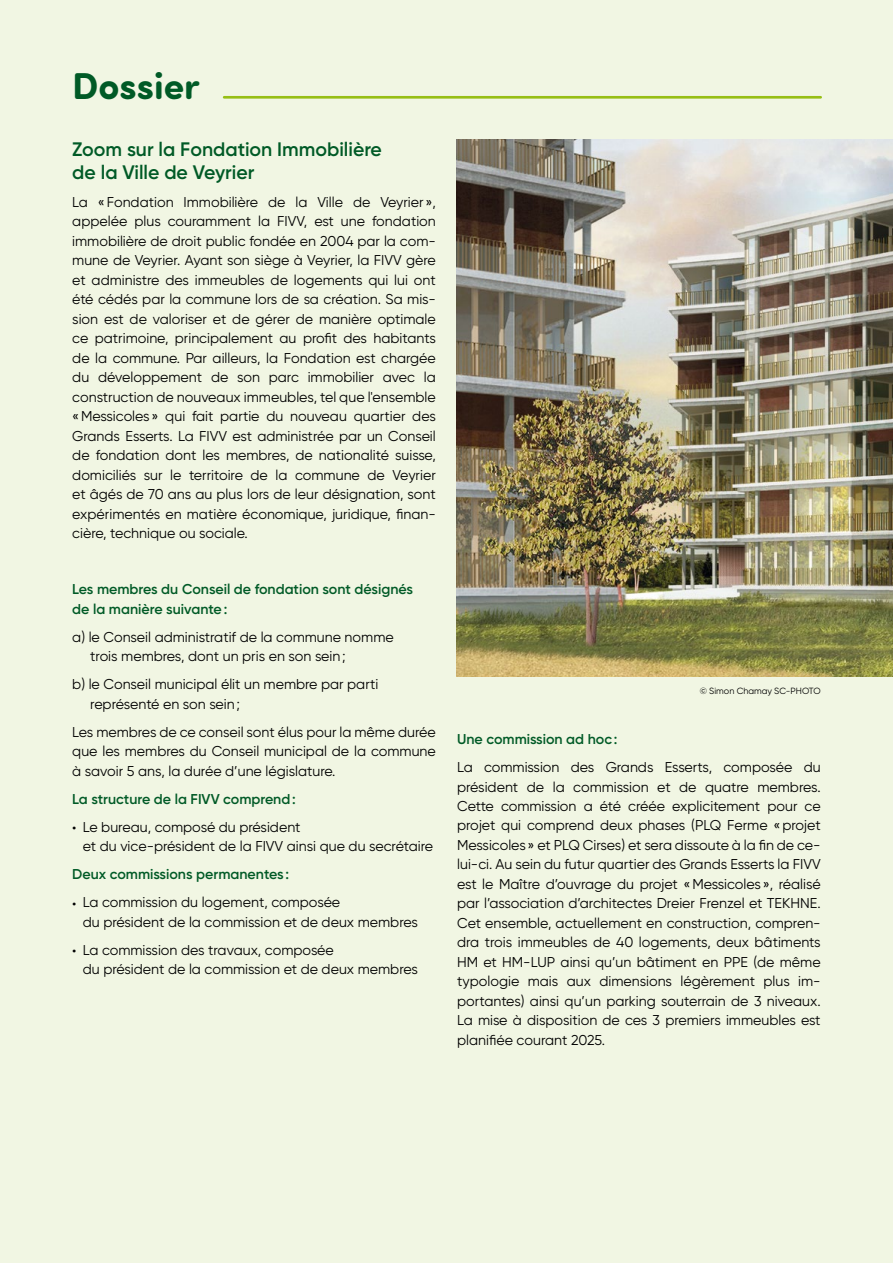
<style>
.page{position:relative;width:893px;height:1263px;background:#f1f6e3}
.page>*{position:absolute;margin:0;border:0;box-sizing:border-box;transform-origin:0 0}
.t1{font:700 37.5px "Sofia Pro Soft";color:#005a26}
.t2{font:600 19.5px/23.4px "Gilroy";color:#005a26}
.t3{font:14.25px/19.5px "Gilroy";color:#000}
.t4{font:600 14.25px/19.5px "Gilroy";color:#005a26}
.t5{font:9px "Gilroy";color:#000}
</style>
<div class="page">
<img style="left:457px;top:140px;width:436px;height:537px">
<hr style="left:224px;top:96px;width:597px;height:3px;background:#97bf15">
<h1 class="t1" style="left:72px;top:58px;width:129px">Dossier</h1>
<h2 class="t2" style="left:72px;top:137px;width:311px">Zoom sur la Fondation Immobilière de la Ville de Veyrier</h2>
<p class="t3" style="left:72px;top:192px;width:365px;text-align:justify">La «Fondation Immobilière de la Ville de Veyrier », appelée plus couramment la FIVV, est une fondation immobilière de droit public fondée en 2004 par la com&shy;mune de Veyrier. Ayant son siège à Veyrier, la FIVV gère et administre des immeubles de logements qui lui ont été cédés par la commune lors de sa création. Sa mis&shy;sion est de valoriser et de gérer de manière optimale ce patrimoine, principalement au profit des habitants de la commune. Par ailleurs, la Fondation est chargée du développement de son parc immobilier avec la construction de nouveaux immeubles, tel que l'ensemble «Messicoles » qui fait partie du nouveau quartier des Grands Esserts. La FIVV est administrée par un Conseil de fondation dont les membres, de nationalité suisse, domiciliés sur le territoire de la commune de Veyrier et âgés de 70 ans au plus lors de leur désignation, sont expérimentés en matière économique, juridique, finan&shy;cière, technique ou sociale.</p>
<p class="t4" style="left:72px;top:580px;width:342px">Les membres du Conseil de fondation sont désignés de la manière suivante:</p>
<p class="t3" style="left:90px;top:627px;width:305px;text-indent:-18px">a) le Conseil administratif de la commune nomme trois membres, dont un pris en son sein;</p>
<p class="t3" style="left:90px;top:674px;width:289px;text-indent:-18px">b) le Conseil municipal élit un membre par parti représenté en son sein;</p>
<p class="t3" style="left:72px;top:722px;width:365px;text-align:justify">Les membres de ce conseil sont élus pour la même durée que les membres du Conseil municipal de la commune à savoir 5 ans, la durée d’une législature.</p>
<p class="t4" style="left:72px;top:789px;width:225px">La structure de la FIVV comprend:</p>
<p class="t3" style="left:83px;top:817px;width:352px;text-indent:-11px">• Le bureau, composé du président<br>et du vice-président de la FIVV ainsi que du secrétaire</p>
<p class="t4" style="left:72px;top:865px;width:218px">Deux commissions permanentes :</p>
<p class="t3" style="left:83px;top:892px;width:337px;text-indent:-11px">• La commission du logement, composée<br>du président de la commission et de deux membres</p>
<p class="t3" style="left:83px;top:940px;width:337px;text-indent:-11px">• La commission des travaux, composée<br>du président de la commission et de deux membres</p>
<p class="t5" style="left:700px;top:685px;width:122px">© Simon Chamay SC-PHOTO</p>
<p class="t4" style="left:457px;top:729px;width:162px">Une commission ad hoc:</p>
<p class="t3" style="left:457px;top:757px;width:365px;text-align:justify">La commission des Grands Esserts, composée du président de la commission et de quatre membres.<br>Cette commission a été créée explicitement pour ce projet qui comprend deux phases (PLQ Ferme «projet Messicoles » et PLQ Cirses) et sera dissoute à la fin de ce&shy;lui-ci. Au sein du futur quartier des Grands Esserts la FIVV est le Maître d’ouvrage du projet «Messicoles », réalisé par l’association d’architectes Dreier Frenzel et TEKHNE.<br>Cet ensemble, actuellement en construction, compren&shy;dra trois immeubles de 40 logements, deux bâtiments HM et HM-LUP ainsi qu’un bâtiment en PPE (de même typologie mais aux dimensions légèrement plus im&shy;portantes) ainsi qu’un parking souterrain de 3 niveaux.<br>La mise à disposition de ces 3 premiers immeubles est planifiée courant 2025.</p>
</div>
